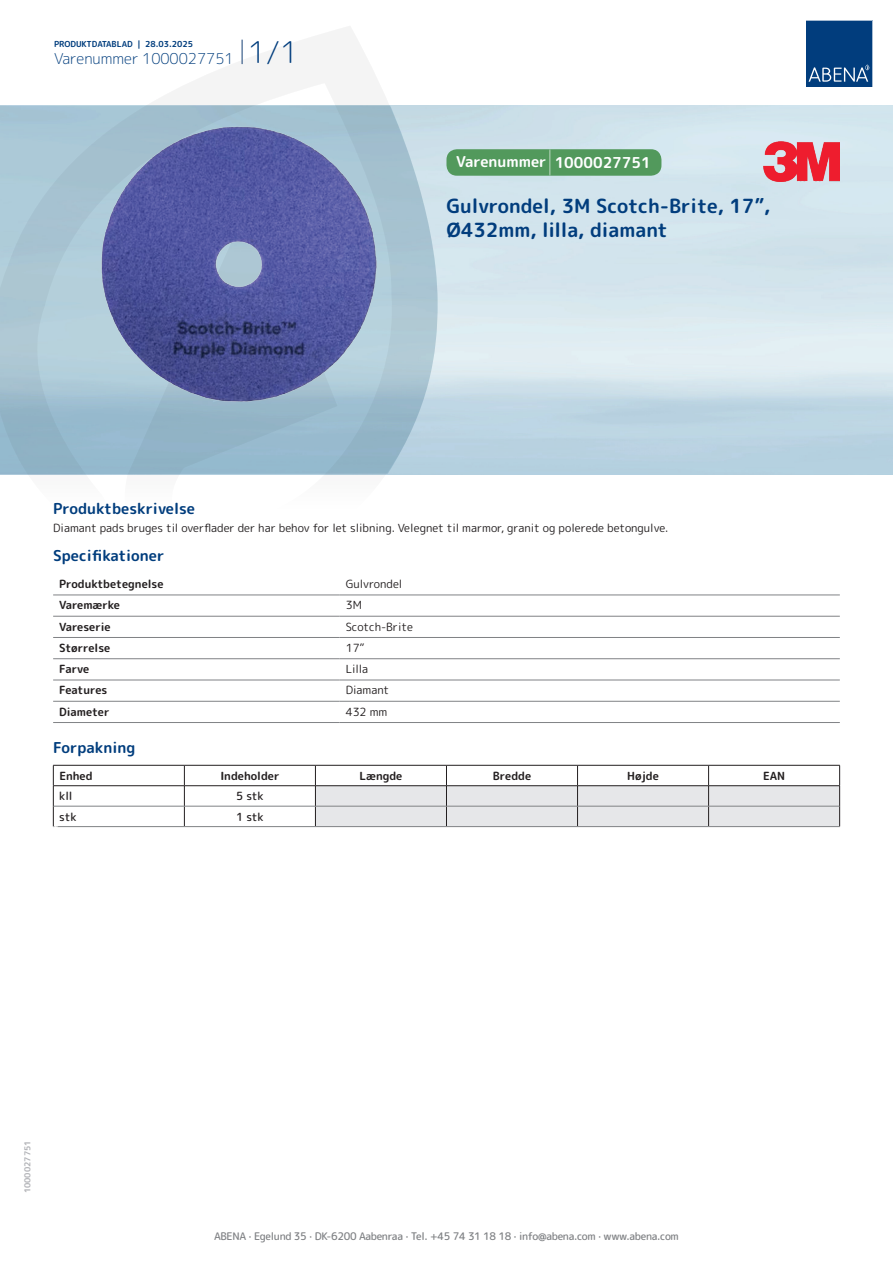
<style>
.page{position:relative;width:893px;height:1263px;background:#fff}
.page>*{position:absolute;margin:0;border:0;box-sizing:border-box;transform-origin:0 0}
.t1{font:700 19.5px/24px "Rounded Mplus 1 c";color:#013d7d}
.t2{font:700 15px "Rounded Mplus 1 c";color:#013d7d}
.t3{font:300 15px "Rounded Mplus 1 c";color:#013d7d}
.t4{font:700 15px "Rounded Mplus 1 c";color:#fff}
.t5{font:11.25px "Rounded Mplus 1 c";color:#231f20}
.t6{font:700 11.25px "Rounded Mplus 1 c";color:#231f20}
.t7{font:500 11.25px "Rounded Mplus 1 c";letter-spacing:-.01em;color:#231f20}
.t8{font:500 10.5px "Rounded Mplus 1 c";letter-spacing:-.03em;color:#808285}
.t9{font:700 10.5px "Rounded Mplus 1 c";color:#fff}
.t10{font:700 8.25px "Rounded Mplus 1 c";color:#013d7d}
.t11{font:700 8.25px "Rounded Mplus 1 c";color:#b2b3b7}
.s1{font-size:30px}
.s2{font-size:25.5px}
</style>
<div class="page">
<img style="left:439px;top:106px;width:454px;height:368px">
<svg style="left:0;top:26px;width:439px;height:569px"></svg>
<svg style="left:0;top:106px;width:438px;height:368px;background:#a4c2d1"></svg>
<svg style="left:242px;top:40px;width:1px;height:24px"></svg>
<svg style="left:806px;top:20px;width:67px;height:67px;background:#144b86"></svg>
<img style="left:101px;top:127px;width:276px;height:275px">
<hr style="left:53px;top:595px;width:287px;height:1px;background:#808285">
<hr style="left:340px;top:595px;width:500px;height:1px;background:#808285">
<hr style="left:53px;top:616px;width:287px;height:1px;background:#808285">
<hr style="left:340px;top:616px;width:500px;height:1px;background:#808285">
<hr style="left:53px;top:637px;width:287px;height:1px;background:#808285">
<hr style="left:340px;top:637px;width:500px;height:1px;background:#808285">
<hr style="left:53px;top:658px;width:287px;height:1px;background:#808285">
<hr style="left:340px;top:658px;width:500px;height:1px;background:#808285">
<hr style="left:53px;top:680px;width:287px;height:1px;background:#808285">
<hr style="left:340px;top:680px;width:500px;height:1px;background:#808285">
<hr style="left:53px;top:701px;width:287px;height:1px;background:#808285">
<hr style="left:340px;top:701px;width:500px;height:1px;background:#808285">
<hr style="left:53px;top:722px;width:287px;height:1px;background:#808285">
<hr style="left:340px;top:722px;width:500px;height:1px;background:#808285">
<hr style="left:53px;top:765px;width:131px;height:1px;background:#231f20">
<hr style="left:184px;top:765px;width:131px;height:1px;background:#231f20">
<hr style="left:53px;top:785px;width:131px;height:1px;background:#231f20">
<hr style="left:184px;top:785px;width:131px;height:1px;background:#231f20">
<svg style="left:53px;top:765px;width:1px;height:61px"></svg>
<svg style="left:184px;top:765px;width:1px;height:61px"></svg>
<svg style="left:315px;top:765px;width:525px;height:61px"></svg>
<hr style="left:54px;top:806px;width:130px;height:1px;background:#808285">
<hr style="left:184px;top:806px;width:131px;height:1px;background:#808285">
<hr style="left:315px;top:806px;width:131px;height:1px;background:#808285">
<hr style="left:446px;top:806px;width:131px;height:1px;background:#808285">
<hr style="left:577px;top:806px;width:132px;height:1px;background:#808285">
<hr style="left:709px;top:806px;width:130px;height:1px;background:#808285">
<hr style="left:53px;top:826px;width:131px;height:1px;background:#808285">
<hr style="left:184px;top:826px;width:131px;height:1px;background:#808285">
<hr style="left:315px;top:826px;width:131px;height:1px;background:#808285">
<hr style="left:446px;top:826px;width:131px;height:1px;background:#808285">
<hr style="left:577px;top:826px;width:132px;height:1px;background:#808285">
<hr style="left:709px;top:826px;width:131px;height:1px;background:#808285">
<div style="left:446px;top:149px;width:215px;height:27px;background:#52995c;border-radius:10px"></div>
<img style="left:763px;top:141px;width:77px;height:40px">
<p class="t10" style="left:54px;top:38px;width:141px">PRODUKTDATABLAD | 28.03.2025</p>
<h2 class="t3" style="left:54px;top:48px;width:246px">Varenummer 1000027751 <span class="s1">1/1</span></h2>
<h2 class="t4" style="left:456px;top:152px;width:196px">Varenummer <span class="s2">|</span> 1000027751</h2>
<h1 class="t1" style="left:446px;top:194px;width:325px">Gulvrondel, 3M Scotch-Brite, 17”,<br>Ø432mm, lilla, diamant</h1>
<h2 class="t2" style="left:53px;top:498px;width:143px">Produktbeskrivelse</h2>
<p class="t5" style="left:53px;top:520px;width:617px">Diamant pads bruges til overflader der har behov for let slibning. Velegnet til marmor, granit og polerede betongulve.</p>
<h2 class="t2" style="left:53px;top:545px;width:113px">Specifikationer</h2>
<p class="t6" style="left:59px;top:576px;width:106px">Produktbetegnelse</p>
<p class="t5" style="left:346px;top:576px;width:58px">Gulvrondel</p>
<p class="t6" style="left:59px;top:597px;width:62px">Varemærke</p>
<p class="t5" style="left:346px;top:597px;width:18px">3M</p>
<p class="t6" style="left:59px;top:618px;width:53px">Vareserie</p>
<p class="t5" style="left:346px;top:618px;width:69px">Scotch-Brite</p>
<p class="t6" style="left:59px;top:640px;width:53px">Størrelse</p>
<p class="t5" style="left:346px;top:640px;width:20px">17”</p>
<p class="t6" style="left:59px;top:661px;width:32px">Farve</p>
<p class="t5" style="left:346px;top:661px;width:24px">Lilla</p>
<p class="t6" style="left:59px;top:682px;width:50px">Features</p>
<p class="t5" style="left:346px;top:682px;width:45px">Diamant</p>
<p class="t6" style="left:59px;top:704px;width:52px">Diameter</p>
<p class="t5" style="left:346px;top:704px;width:43px">432 mm</p>
<h2 class="t2" style="left:53px;top:737px;width:84px">Forpakning</h2>
<p class="t6" style="left:59px;top:768px;width:35px">Enhed</p>
<p class="t6" style="left:220px;top:768px;width:61px">Indeholder</p>
<p class="t6" style="left:359px;top:768px;width:44px">Længde</p>
<p class="t6" style="left:493px;top:768px;width:40px">Bredde</p>
<p class="t6" style="left:627px;top:768px;width:33px">Højde</p>
<p class="t6" style="left:763px;top:768px;width:24px">EAN</p>
<p class="t7" style="left:59px;top:788px;width:15px">kll</p>
<p class="t7" style="left:236px;top:788px;width:29px">5 stk</p>
<p class="t7" style="left:59px;top:808px;width:19px">stk</p>
<p class="t7" style="left:236px;top:808px;width:29px">1 stk</p>
<p class="t9" style="left:53px;top:822px;width:7px">*</p>
<p class="t11" style="left:22px;top:1193px;width:54px;rotate:-90deg">1000027751</p>
<p class="t8" style="left:214px;top:1229px;width:466px">ABENA · Egelund 35 · DK-6200 Aabenraa · Tel. +45 74 31 18 18 · info@abena.com · www.abena.com</p>
</div>
